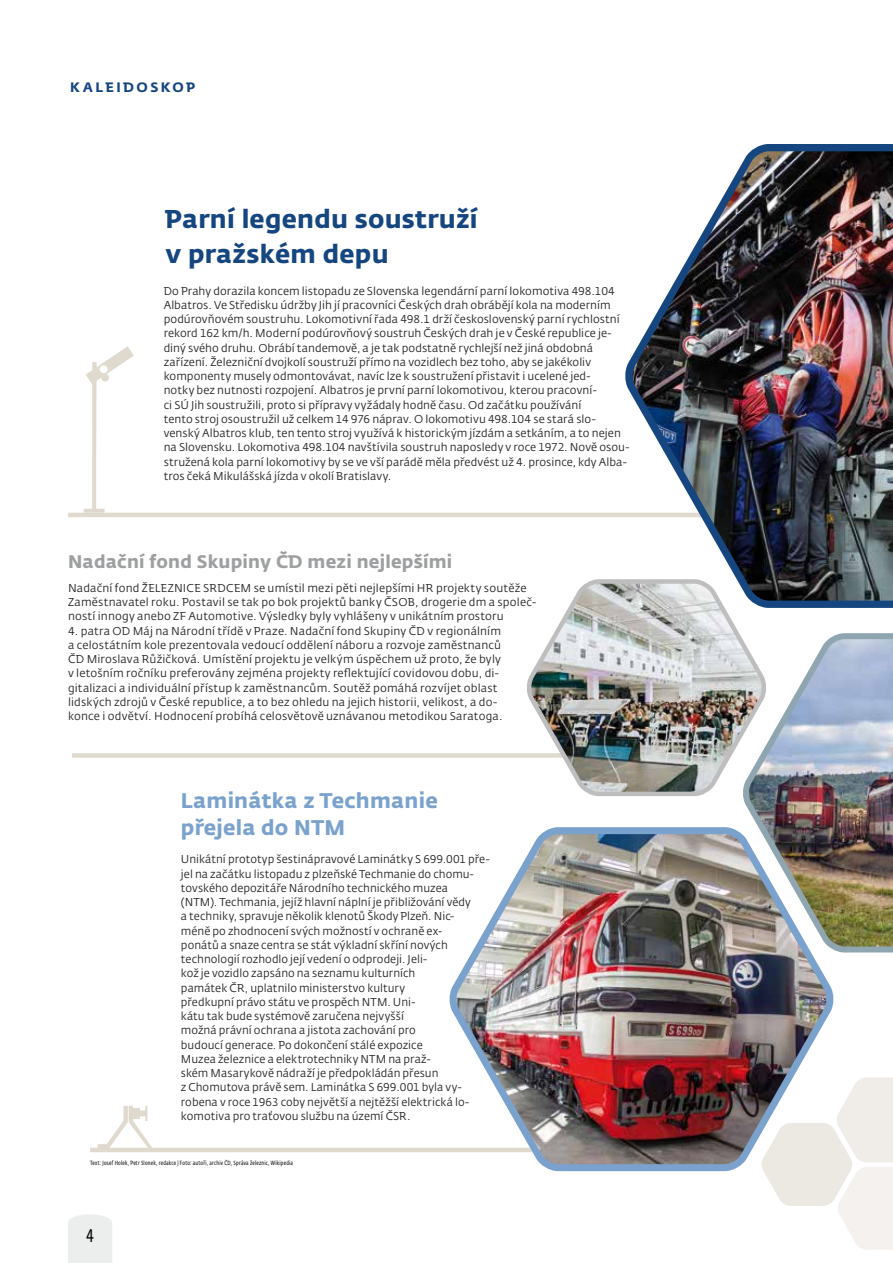
<style>
.page{position:relative;width:893px;height:1263px;background:#fff}
.page>*{position:absolute;margin:0;border:0;box-sizing:border-box;transform-origin:0 0}
.t1{font:700 25.5px/34.5px "CD Fedra";letter-spacing:.01em;color:#164680}
.t2{font:700 21px/27px "CD Fedra";letter-spacing:.01em;color:#7aa2cc}
.t3{font:700 18px "CD Fedra";letter-spacing:.01em;color:#9d9fa0}
.t4{font:18px "CD Fedra Cond Pro";color:#000}
.t5{font:700 13.5px "CD Fedra";letter-spacing:.18em;color:#164680}
.t6{font:11.25px/14.2px "CD Fedra";letter-spacing:.005em;color:#282829}
.t7{font:6px "CD Fedra Cond Pro";letter-spacing:.04em;color:#000}
</style>
<div class="page">
<div style="left:68px;top:1214px;width:44px;height:49px;background:#eceded"></div>
<hr style="left:90px;top:1148px;width:617px;height:4px;background:#e0dace">
<svg style="left:84px;top:346px;width:50px;height:167px"></svg>
<div style="left:100px;top:365px;width:8px;height:8px;background:#fff;border-radius:50%"></div>
<div style="left:101px;top:374px;width:8px;height:7px;background:#e0dace;border-radius:50%"></div>
<hr style="left:68px;top:513px;width:825px;height:4px;background:#e0dace">
<div style="left:72px;top:753px;width:630px;height:5px;background:#e0dace"></div>
<img style="left:618px;top:144px;width:275px;height:464px">
<svg style="left:765px;top:1077px;width:128px;height:173px"></svg>
<img style="left:443px;top:827px;width:397px;height:347px">
<img style="left:737px;top:633px;width:156px;height:322px">
<img style="left:522px;top:577px;width:249px;height:221px">
<svg style="left:98px;top:1106px;width:70px;height:42px"></svg>
<p class="t5" style="left:70px;top:78px;width:127px">KALEIDOSKOP</p>
<h1 class="t1" style="left:165px;top:202px;width:314px">Parní legendu soustruží v pražském depu</h1>
<p class="t6" style="left:164px;top:284px;width:467px">Do Prahy dorazila koncem listopadu ze Slovenska legendární parní lokomotiva 498.104<br>Albatros. Ve Středisku údržby Jih jí pracovníci Českých drah obrábějí kola na moderním podúrovňovém soustruhu. Lokomotivní řada 498.1 drží československý parní rychlostní rekord 162 km/h. Moderní podúrovňový soustruh Českých drah je v České republice je&shy;diný svého druhu. Obrábí tandemově, a je tak podstatně rychlejší než jiná obdobná zařízení. Železniční dvojkolí soustruží přímo na vozidlech bez toho, aby se jakékoliv komponenty musely odmontovávat, navíc lze k soustružení přistavit i ucelené jed-<br>notky bez nutnosti rozpojení. Albatros je první parní lokomotivou, kterou pracovní-<br>ci SÚ Jih soustružili, proto si přípravy vyžádaly hodně času. Od začátku používání<br>tento stroj osoustružil už celkem 14 976 náprav. O lokomotivu 498.104 se stará slo&shy;venský Albatros klub, ten tento stroj využívá k historickým jízdám a setkáním, a to nejen na Slovensku. Lokomotiva 498.104 navštívila soustruh naposledy v roce 1972. Nově osou&shy;stružená kola parní lokomotivy by se ve vší parádě měla předvést už 4. prosince, kdy Alba&shy;tros čeká Mikulášská jízda v okolí Bratislavy.</p>
<h3 class="t3" style="left:68px;top:550px;width:386px">Nadační fond Skupiny ČD mezi nejlepšími</h3>
<p class="t6" style="left:68px;top:581px;width:470px">Nadační fond ŽELEZNICE SRDCEM se umístil mezi pěti nejlepšími HR projekty soutěže<br>Zaměstnavatel roku. Postavil se tak po bok projektů banky ČSOB, drogerie dm a společ&shy;ností innogy anebo ZF Automotive. Výsledky byly vyhlášeny v unikátním prostoru</p>
<p class="t6" style="left:68px;top:624px;width:436px">4. patra OD Máj na Národní třídě v Praze. Nadační fond Skupiny ČD v regionálním a celostátním kole prezentovala vedoucí oddělení náboru a rozvoje zaměstnanců ČD Miroslava Růžičková. Umístění projektu je velkým úspěchem už proto, že byly v letošním ročníku preferovány zejména projekty reflektující covidovou dobu, di&shy;gitalizaci a individuální přístup k zaměstnancům. Soutěž pomáhá rozvíjet oblast lidských zdrojů v České republice, a to bez ohledu na jejich historii, velikost, a do&shy;konce i odvětví. Hodnocení probíhá celosvětově uznávanou metodikou Saratoga.</p>
<h2 class="t2" style="left:181px;top:787px;width:258px">Laminátka z Techmanie přejela do NTM</h2>
<p class="t6" style="left:181px;top:852px;width:310px">Unikátní prototyp šestinápravové Laminátky S 699.001 pře&shy;jel na začátku listopadu z plzeňské Techmanie do chomu&shy;tovského depozitáře Národního technického muzea<br>(NTM). Techmania, jejíž hlavní náplní je přibližování vědy<br>a techniky, spravuje několik klenotů Škody Plzeň. Nic-<br>méně po zhodnocení svých možností v ochraně ex-<br>ponátů a snaze centra se stát výkladní skříní nových technologií rozhodlo její vedení o odprodeji. Jeli-<br>kož je vozidlo zapsáno na seznamu kulturních<br>památek ČR, uplatnilo ministerstvo kultury<br>předkupní právo státu ve prospěch NTM. Uni-<br>kátu tak bude systémově zaručena nejvyšší<br>možná právní ochrana a jistota zachování pro<br>budoucí generace. Po dokončení stálé expozice<br>Muzea železnice a elektrotechniky NTM na praž-<br>ském Masarykově nádraží je předpokládán přesun<br>z Chomutova právě sem. Laminátka S 699.001 byla vy&shy;robena v roce 1963 coby největší a nejtěžší elektrická lo&shy;komotiva pro traťovou službu na území ČSR.</p>
<p class="t7" style="left:90px;top:1160px;width:204px">Text: Josef Holek, Petr Slonek, redakce | Foto: autoři, archiv ČD, Správa železnic, Wikipedia</p>
<h3 class="t4" style="left:86px;top:1226px;width:10px">4</h3>
</div>
